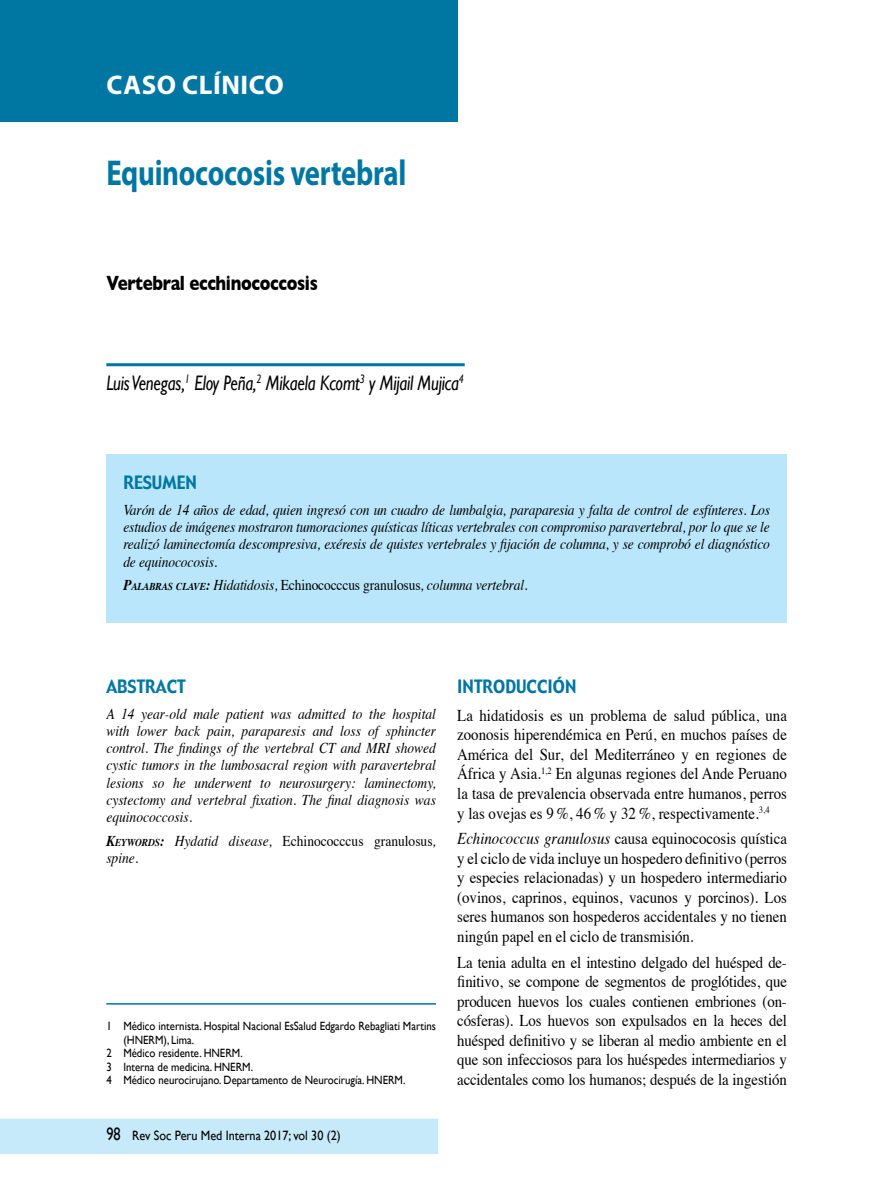
<style>
.page{position:relative;width:872px;height:1191px;background:#fff}
.page>*{position:absolute;margin:0;border:0;box-sizing:border-box;transform-origin:0 0}
.t1{font:700 36px "Myriad Pro";letter-spacing:-.01em;color:#0076a3;scale:.8 1}
.t2{font:700 27px "Myriad Pro";letter-spacing:.02em;color:#fff}
.t3{font:italic 21px "Gill Sans";letter-spacing:-.01em;color:#000;scale:.8 1}
.t4{font:700 21px "Gill Sans";letter-spacing:-.02em;color:#000;scale:.8 1}
.t5{font:18px "Gadget";color:#0076a3;scale:.9 1}
.t6{font:16.5px/19.5px "Times";color:#000;text-align:justify;scale:.9 1}
.t7{font:italic 15px/17.2px "Times";letter-spacing:-.01em;color:#000;text-align:justify;scale:.9 1}
.t8{font:15px/17.2px "Times";color:#000;scale:.9 1}
.t9{font:13.5px "Gill Sans";color:#000;scale:.9 1}
.t10{font:12px "Gill Sans";color:#000;scale:.9 1}
.s1{font-weight:700}
.s2{font-weight:700;font-size:10.5px}
.s3{font-style:normal}
.s4{font-weight:700;font-style:italic}
.s5{font-weight:700;font-style:italic;font-size:10.5px}
.s6{font-style:italic}
.s7{font-size:18px}
</style>
<div class="page">
<div style="left:0;top:1118px;width:438px;height:36px;background:#c7eafb"></div>
<hr style="left:106px;top:363px;width:359px;height:3px;background:#0076a3">
<div style="left:106px;top:454px;width:681px;height:168px;background:#b9e6fa"></div>
<hr style="left:106px;top:1003px;width:330px;height:1px;background:#0076a3">
<div style="left:0;top:0;width:457px;height:121px;background:#0076a3"></div>
<h2 class="t2" style="left:107px;top:67px;width:179px">CASO CLÍNICO</h2>
<h1 class="t1" style="left:106px;top:150px;width:376px">Equinococosis vertebral</h1>
<p class="t4" style="left:106px;top:271px;width:266px">Vertebral ecchinococcosis</p>
<p class="t3" style="left:106px;top:371px;width:448px">Luis Venegas,<sup>1</sup> Eloy Peña,<sup>2</sup> Mikaela Kcomt<sup>3</sup> y Mijail Mujica<sup>4</sup></p>
<p class="t5" style="left:123px;top:471px;width:83px">RESUMEN</p>
<p class="t7" style="left:123px;top:500px;width:720px">Varón de 14 años de edad, quien ingresó con un cuadro de lumbalgia, paraparesia y falta de control de esfínteres. Los estudios de imágenes mostraron tumoraciones quísticas líticas vertebrales con compromiso paravertebral, por lo que se le realizó laminectomía descompresiva, exéresis de quistes vertebrales y fijación de columna, y se comprobó el diagnóstico de equinococosis.</p>
<p class="t7" style="left:123px;top:575px;width:450px"><span class="s1">P</span><span class="s2">ALABRAS CLAVE</span><span class="s1">:</span> Hidatidosis, <span class="s3">Echinococccus granulosus</span>, columna vertebral.</p>
<p class="t5" style="left:106px;top:674px;width:90px">ABSTRACT</p>
<p class="t7" style="left:106px;top:704px;width:368px">A 14 year-old male patient was admitted to the hospital with lower back pain, paraparesis and loss of sphincter control. The findings of the vertebral CT and MRI showed cystic tumors in the lumbosacral region with paravertebral lesions so he underwent to neurosurgery: laminectomy, cystectomy and vertebral fixation. The final diagnosis was equinococcosis.</p>
<p class="t8" style="left:106px;top:831px;width:368px"><span class="s4">K</span><span class="s5">EYWORDS</span><span class="s4">:</span> <span class="s6">Hydatid disease,</span> Echinococccus granulosus<span class="s6">, spine.</span></p>
<p class="t10" style="left:106px;top:1018px;width:368px">1 Médico internista. Hospital Nacional EsSalud Edgardo Rebagliati Martins</p>
<p class="t10" style="left:123px;top:1032px;width:80px">(HNERM), Lima.</p>
<p class="t10" style="left:106px;top:1045px;width:153px">2 Médico residente. HNERM.</p>
<p class="t10" style="left:106px;top:1059px;width:164px">3 Interna de medicina. HNERM.</p>
<p class="t10" style="left:106px;top:1072px;width:334px">4 Médico neurocirujano. Departamento de Neurocirugía. HNERM.</p>
<p class="t9" style="left:106px;top:1127px;width:262px"><span class="s7">98</span> Rev Soc Peru Med Interna 2017; vol 30 (2)</p>
<p class="t5" style="left:457px;top:674px;width:134px">INTRODUCCIÓN</p>
<p class="t6" style="left:457px;top:704px;width:368px">La hidatidosis es un problema de salud pública, una zoonosis hiperendémica en Perú, en muchos países de América del Sur, del Mediterráneo y en regiones de África y Asia.<sup>1,2</sup> En algunas regiones del Ande Peruano la tasa de prevalencia observada entre humanos, perros y las ovejas es 9 %, 46 % y 32 %, respectivamente.<sup>3,4</sup></p>
<p class="t6" style="left:457px;top:827px;width:368px"><span class="s6">Echinococcus granulosus</span> causa equinococosis quística y el ciclo de vida incluye un hospedero definitivo (perros y especies relacionadas) y un hospedero intermediario (ovinos, caprinos, equinos, vacunos y porcinos). Los seres humanos son hospederos accidentales y no tienen ningún papel en el ciclo de transmisión.</p>
<p class="t6" style="left:457px;top:951px;width:368px">La tenia adulta en el intestino delgado del huésped de&shy;finitivo, se compone de segmentos de proglótides, que producen huevos los cuales contienen embriones (on&shy;cósferas). Los huevos son expulsados en la heces del huésped definitivo y se liberan al medio ambiente en el que son infecciosos para los huéspedes intermediarios y accidentales como los humanos; después de la ingestión</p>
</div>
